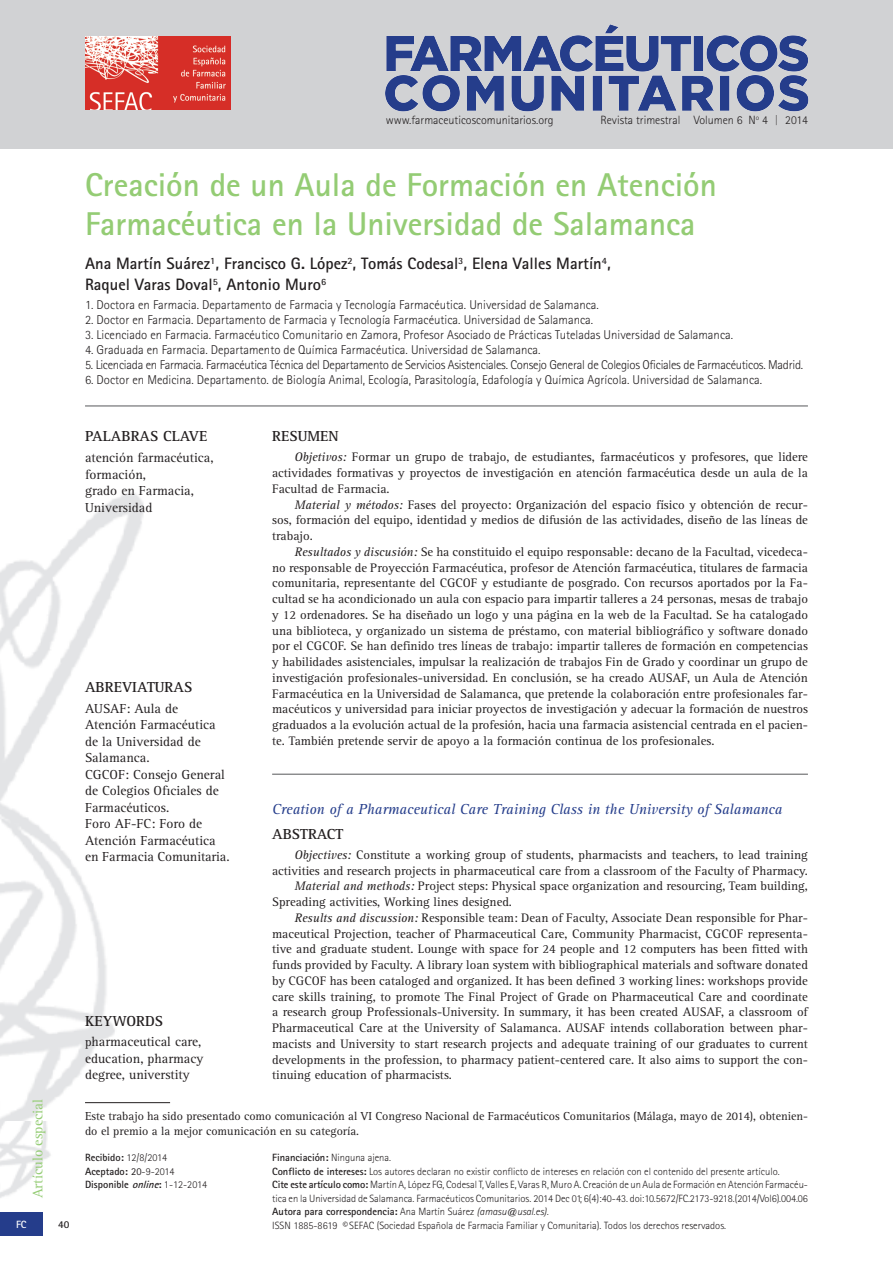
<style>
.page{position:relative;width:893px;height:1263px;background:#fff}
.page>*{position:absolute;margin:0;border:0;box-sizing:border-box;transform-origin:0 0}
.t1{font:700 33px/39px "Rotis Sans Serif";color:#94cc74}
.t2{font:700 16.5px/21px "Rotis Sans Serif";color:#231f20}
.t3{font:italic 15px "Rotis Serif";color:#253d8b}
.t4{font:700 15px "Rotis Serif";color:#231f20}
.t5{font:14.25px "Rotis Serif";color:#94cc74}
.t6{font:13.5px/16.5px "Rotis Serif";color:#231f20}
.t7{font:12.75px/15.8px "Rotis Serif";color:#231f20;text-align:justify}
.t8{font:300 12.75px "Rotis Sans Serif";color:#231f20}
.t9{font:300 12.75px "Rotis Sans Serif";letter-spacing:-.025em;color:#231f20}
.t10{font:12px/15px "Rotis Serif";color:#231f20}
.t11{font:300 12px "Rotis Sans Serif";color:#231f20}
.t12{font:300 10.5px/13.5px "Rotis Sans Serif";color:#231f20}
.t13{font:700 10.5px/13.5px "Rotis Sans Serif";color:#231f20}
.t14{font:700 10.5px "Rotis Sans Serif";color:#fff}
.s1{font-style:italic}
.s2{font-size:12.75px}
.s3{font-weight:700}
.s4{font-weight:300}
.s5{font-weight:400}
</style>
<div class="page">
<div style="left:0;top:1212px;width:43px;height:23px;background:#253d8b"></div>
<img style="left:0;top:1120px;width:51px;height:78px">
<img style="left:0;top:405px;width:157px;height:715px">
<hr style="left:85px;top:1102px;width:85px;height:1px;background:#231f20">
<hr style="left:85px;top:406px;width:723px;height:1px;background:#57585a">
<hr style="left:272px;top:774px;width:536px;height:1px;background:#57585a">
<div style="left:0;top:0;width:893px;height:149px;background:#d1d2d4"></div>
<img style="left:385px;top:24px;width:424px;height:88px">
<img style="left:85px;top:37px;width:146px;height:73px">
<p class="t11" style="left:386px;top:113px;width:169px">www.farmaceuticoscomunitarios.org</p>
<p class="t11" style="left:600px;top:113px;width:169px">Revista trimestral Volumen 6 N<sup>o</sup> 4</p>
<p class="t11" style="left:785px;top:113px;width:24px">2014</p>
<h1 class="t1" style="left:85px;top:165px;width:633px">Creación de un Aula de Formación en Atención<br>Farmacéutica en la Universidad de Salamanca</h1>
<p class="t2" style="left:85px;top:253px;width:527px">Ana Martín Suárez<sup>1</sup>, Francisco G. López<sup>2</sup>, Tomás Codesal<sup>3</sup>, Elena Valles Martín<sup>4</sup>,<br>Raquel Varas Doval<sup>5</sup>, Antonio Muro<sup>6</sup></p>
<p class="t8" style="left:85px;top:298px;width:515px">1. Doctora en Farmacia. Departamento de Farmacia y Tecnología Farmacéutica. Universidad de Salamanca.</p>
<p class="t8" style="left:85px;top:313px;width:510px">2. Doctor en Farmacia. Departamento de Farmacia y Tecnología Farmacéutica. Universidad de Salamanca.</p>
<p class="t8" style="left:85px;top:328px;width:650px">3. Licenciado en Farmacia. Farmacéutico Comunitario en Zamora, Profesor Asociado de Prácticas Tuteladas Universidad de Salamanca.</p>
<p class="t8" style="left:85px;top:343px;width:457px">4. Graduada en Farmacia. Departamento de Química Farmacéutica. Universidad de Salamanca.</p>
<p class="t9" style="left:85px;top:358px;width:720px">5. Licenciada en Farmacia. Farmacéutica Técnica del Departamento de Servicios Asistenciales. Consejo General de Colegios Oficiales de Farmacéuticos. Madrid.</p>
<p class="t8" style="left:85px;top:373px;width:679px">6. Doctor en Medicina. Departamento. de Biología Animal, Ecología, Parasitología, Edafología y Química Agrícola. Universidad de Salamanca.</p>
<p class="t5" style="left:30px;top:1198px;width:101px;rotate:-90deg">Artículo especial</p>
<p class="t14" style="left:16px;top:1217px;width:12px">FC</p>
<p class="t13" style="left:58px;top:1217px;width:13px">40</p>
<p class="t4" style="left:85px;top:427px;width:124px">PALABRAS CLAVE</p>
<p class="t6" style="left:85px;top:450px;width:130px">atención farmacéutica, formación,<br>grado en Farmacia,<br>Universidad</p>
<p class="t4" style="left:272px;top:427px;width:68px">RESUMEN</p>
<p class="t7" style="left:272px;top:449px;width:537px;text-indent:23px"><span class="s1">Objetivos:</span> Formar un grupo de trabajo, de estudiantes, farmacéuticos y profesores, que lidere actividades formativas y proyectos de investigación en atención farmacéutica desde un aula de la Facultad de Farmacia.</p>
<p class="t7" style="left:272px;top:497px;width:537px;text-indent:23px"><span class="s1">Material y métodos:</span> Fases del proyecto: Organización del espacio físico y obtención de recur&shy;sos, formación del equipo, identidad y medios de difusión de las actividades, diseño de las líneas de trabajo.</p>
<p class="t7" style="left:272px;top:544px;width:537px;text-indent:23px"><span class="s1">Resultados y discusión:</span> Se ha constituido el equipo responsable: decano de la Facultad, vicedeca&shy;no responsable de Proyección Farmacéutica, profesor de Atención farmacéutica, titulares de farmacia comunitaria, representante del CGCOF y estudiante de posgrado. Con recursos aportados por la Fa&shy;cultad se ha acondicionado un aula con espacio para impartir talleres a 24 personas, mesas de trabajo y 12 ordenadores. Se ha diseñado un logo y una página en la web de la Facultad. Se ha catalogado una biblioteca, y organizado un sistema de préstamo, con material bibliográfico y software donado por el CGCOF. Se han definido tres líneas de trabajo: impartir talleres de formación en competencias y habilidades asistenciales, impulsar la realización de trabajos Fin de Grado y coordinar un grupo de investigación profesionales-universidad. En conclusión, se ha creado AUSAF, un Aula de Atención Farmacéutica en la Universidad de Salamanca, que pretende la colaboración entre profesionales far&shy;macéuticos y universidad para iniciar proyectos de investigación y adecuar la formación de nuestros graduados a la evolución actual de la profesión, hacia una farmacia asistencial centrada en el pacien&shy;te. También pretende servir de apoyo a la formación continua de los profesionales.</p>
<p class="t4" style="left:85px;top:678px;width:109px">ABREVIATURAS</p>
<p class="t6" style="left:85px;top:700px;width:146px">AUSAF: Aula de<br>Atención Farmacéutica de la Universidad de<br>Salamanca.<br>CGCOF: Consejo General de Colegios Oficiales de<br>Farmacéuticos.<br>Foro AF-FC: Foro de<br>Atención Farmacéutica en Farmacia Comunitaria.</p>
<p class="t3" style="left:272px;top:800px;width:512px">Creation of a Pharmaceutical Care Training Class in the University of Salamanca</p>
<p class="t4" style="left:272px;top:825px;width:73px">ABSTRACT</p>
<p class="t7" style="left:295px;top:847px;width:515px"><span class="s1">Objectives:</span> Constitute a working group of students, pharmacists and teachers, to lead training</p>
<p class="t7" style="left:272px;top:863px;width:537px">activities and research projects in pharmaceutical care from a classroom of the Faculty of Pharmacy.</p>
<p class="t7" style="left:295px;top:878px;width:515px"><span class="s1">Material and methods:</span> Project steps: Physical space organization and resourcing, Team building,</p>
<p class="t7" style="left:272px;top:894px;width:241px">Spreading activities, Working lines designed.</p>
<p class="t7" style="left:295px;top:910px;width:515px"><span class="s1">Results and discussion:</span> Responsible team: Dean of Faculty, Associate Dean responsible for Phar-</p>
<p class="t7" style="left:272px;top:926px;width:537px">maceutical Projection, teacher of Pharmaceutical Care, Community Pharmacist, CGCOF representa-</p>
<p class="t7" style="left:272px;top:941px;width:537px">tive and graduate student. Lounge with space for 24 people and 12 computers has been fitted with</p>
<p class="t7" style="left:272px;top:957px;width:537px">funds provided by Faculty. A library loan system with bibliographical materials and software donated</p>
<p class="t7" style="left:272px;top:973px;width:537px">by CGCOF has been cataloged and organized. It has been defined 3 working lines: workshops provide</p>
<p class="t7" style="left:272px;top:989px;width:537px">care skills training, to promote The Final Project of Grade on Pharmaceutical Care and coordinate</p>
<p class="t7" style="left:272px;top:1004px;width:537px">a research group Professionals-University. In summary, it has been created AUSAF, a classroom of</p>
<p class="t7" style="left:272px;top:1020px;width:537px">Pharmaceutical Care at the University of Salamanca. AUSAF intends collaboration between phar-</p>
<p class="t7" style="left:272px;top:1036px;width:537px">macists and University to start research projects and adequate training of our graduates to current</p>
<p class="t7" style="left:272px;top:1052px;width:537px">developments in the profession, to pharmacy patient-centered care. It also aims to support the con-</p>
<p class="t7" style="left:272px;top:1067px;width:181px">tinuing education of pharmacists.</p>
<p class="t4" style="left:85px;top:1012px;width:80px">KEYWORDS</p>
<p class="t6" style="left:85px;top:1034px;width:120px"><span class="s2">p</span>harmaceutical care, education, pharmacy degree, universtity</p>
<p class="t10" style="left:85px;top:1109px;width:724px">Este trabajo ha sido presentado como comunicación al VI Congreso Nacional de Farmacéuticos Comunitarios (Málaga, mayo de 2014), obtenien&shy;do el premio a la mejor comunicación en su categoría.</p>
<p class="t12" style="left:272px;top:1151px;width:537px"><span class="s3">Financiación:</span> Ninguna ajena.<br><span class="s3">Conflicto de intereses:</span> Los autores declaran no existir conflicto de intereses en relación con el contenido del presente artículo.<br><span class="s3">Cite este artículo como:</span> Martín A, López FG, Codesal T, Valles E, Varas R, Muro A. Creación de un Aula de Formación en Atención Farmacéu&shy;tica en la Universidad de Salamanca. Farmacéuticos Comunitarios. 2014 Dec 01; 6(4):40-43. doi:10.5672/FC.2173-9218.(2014/Vol6).004.06<br><span class="s3">Autora para correspondencia:</span> Ana Martín Suárez <span class="s1">(amasu@usal.es).<br></span>ISSN 1885-8619 © SEFAC (Sociedad Española de Farmacia Familiar y Comunitaria). Todos los derechos reservados.</p>
<p class="t13" style="left:85px;top:1151px;width:124px">Recibido: <span class="s4">12/8/2014<br></span>Aceptado: <span class="s5">20</span><span class="s4">-9-2014<br></span>Disponible <span class="s1">online</span>: <span class="s4">1-12-2014</span></p>
</div>
